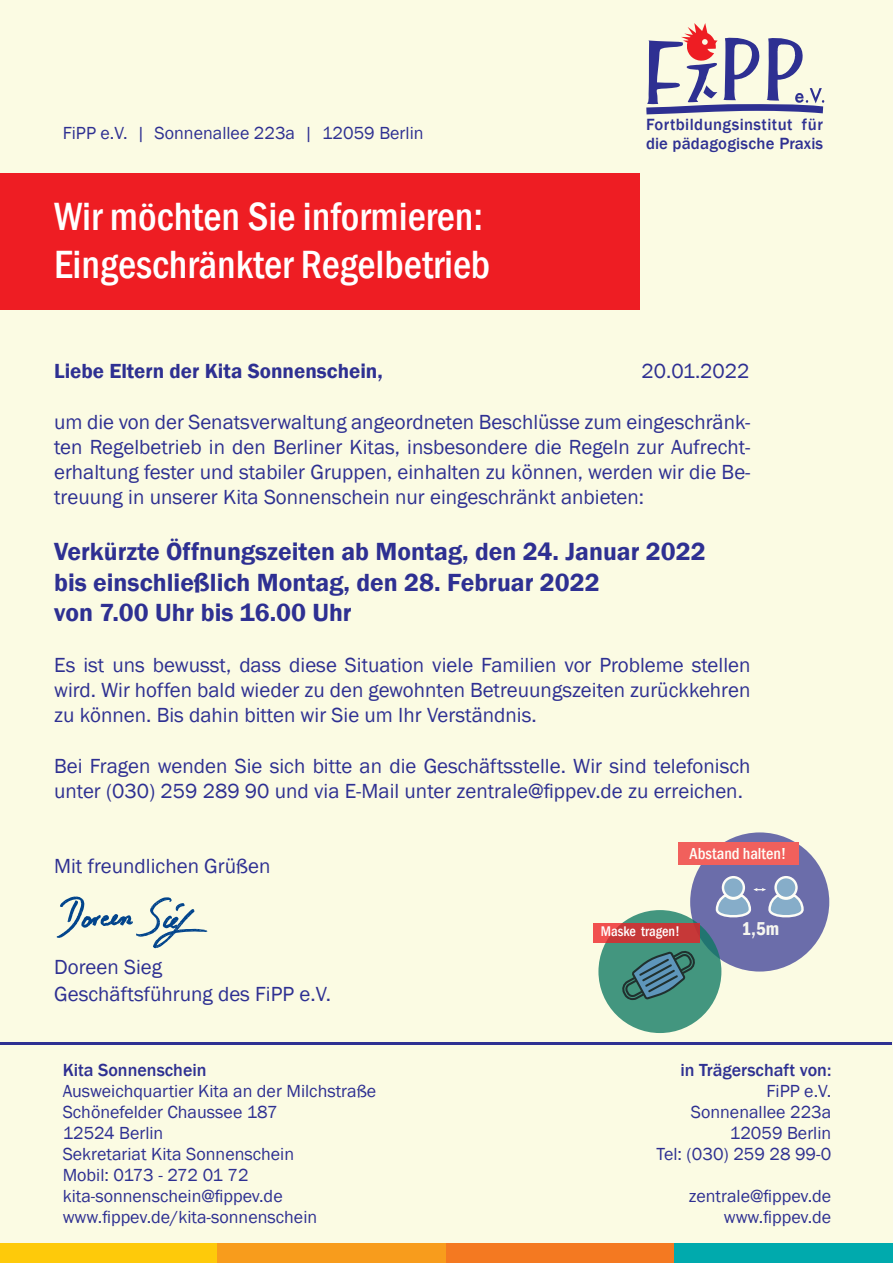
<style>
.page{position:relative;width:893px;height:1263px;background:#fbfbe3}
.page>*{position:absolute;margin:0;border:0;box-sizing:border-box;transform-origin:0 0}
.t1{font:500 condensed 40.5px/48.6px "Franklin Gothic";color:#fff}
.t2{font:600 25.5px/30.6px "Franklin Gothic";color:#2e3092}
.t3{font:21px/25.2px "Franklin Gothic";color:#2e3092;text-align:justify}
.t4{font:600 21px "Franklin Gothic";color:#2e3092}
.t5{font:600 condensed 19.2px "Franklin Gothic";color:#f4f5f5}
.t6{font:18px/21px "Franklin Gothic";color:#2e3092;text-align:right}
.t7{font:500 18px "Franklin Gothic";color:#2e3092}
.t8{font:500 16.65px/19px "Franklin Gothic";letter-spacing:.025em;color:#2e3092}
.t9{font:500 condensed 16.35px "Franklin Gothic";color:#fff}
.t10{font:500 condensed 14.4px "Franklin Gothic";color:#fff}
</style>
<div class="page">
<div style="left:0;top:174px;width:639px;height:136px;background:#ee1d23"></div>
<hr style="left:1px;top:1041px;width:891px;height:3px;background:#2e3092">
<svg style="left:646px;top:23px;width:179px;height:91px"></svg>
<div style="left:0;top:1244px;width:218px;height:19px;background:#feca0a"></div>
<div style="left:218px;top:1244px;width:228px;height:19px;background:#f89c1c"></div>
<div style="left:446px;top:1244px;width:228px;height:19px;background:#f47921"></div>
<div style="left:675px;top:1244px;width:218px;height:19px;background:#00aaad"></div>
<div style="left:690px;top:832px;width:139px;height:139px;background:#6b6daa;border-radius:50%"></div>
<div style="left:678px;top:842px;width:120px;height:23px;background:#f1605c"></div>
<svg style="left:723px;top:877px;width:21px;height:21px"></svg>
<div style="left:722px;top:876px;width:23px;height:23px;border:2px solid #fff;border-radius:50%"></div>
<svg style="left:776px;top:877px;width:20px;height:21px"></svg>
<div style="left:774px;top:876px;width:24px;height:23px;border:2px solid #fff;border-radius:50%"></div>
<svg style="left:715px;top:888px;width:89px;height:30px"></svg>
<svg style="left:57px;top:896px;width:151px;height:52px"></svg>
<div style="left:598px;top:910px;width:123px;height:123px;background:#43967f;border-radius:50%"></div>
<svg style="left:622px;top:951px;width:73px;height:49px"></svg>
<svg style="left:594px;top:923px;width:106px;height:20px;background:#cd3c3b"></svg>
<p class="t6" style="left:63px;top:123px;width:362px">FiPP e.V. | Sonnenallee 223a | 12059 Berlin</p>
<h1 class="t1" style="left:54px;top:191px;width:438px">Wir möchten Sie informieren:<br>Eingeschränkter Regelbetrieb</h1>
<p class="t8" style="left:646px;top:115px;width:178px">Fortbildungsinstitut für die pädagogische Praxis</p>
<p class="t4" style="left:54px;top:358px;width:330px">Liebe Eltern der Kita Sonnenschein,</p>
<p class="t3" style="left:641px;top:359px;width:110px">20.01.2022</p>
<p class="t3" style="left:54px;top:409px;width:698px">um die von der Senatsverwaltung angeordneten Beschlüsse zum eingeschränk&shy;ten Regelbetrieb in den Berliner Kitas, insbesondere die Regeln zur Aufrecht&shy;erhaltung fester und stabiler Gruppen, einhalten zu können, werden wir die Be&shy;treuung in unserer Kita Sonnenschein nur eingeschränkt anbieten:</p>
<p class="t2" style="left:54px;top:537px;width:653px">Verkürzte Öffnungszeiten ab Montag, den 24. Januar 2022 bis einschließlich Montag, den 28. Februar 2022<br>von 7.00 Uhr bis 16.00 Uhr</p>
<p class="t3" style="left:54px;top:652px;width:698px">Es ist uns bewusst, dass diese Situation viele Familien vor Probleme stellen wird. Wir hoffen bald wieder zu den gewohnten Betreuungszeiten zurückkehren zu können. Bis dahin bitten wir Sie um Ihr Verständnis.</p>
<p class="t3" style="left:54px;top:753px;width:698px">Bei Fragen wenden Sie sich bitte an die Geschäftsstelle. Wir sind telefonisch unter (030) 259 289 90 und via E-Mail unter zentrale@fippev.de zu erreichen.</p>
<p class="t3" style="left:54px;top:854px;width:218px">Mit freundlichen Grüßen</p>
<p class="t3" style="left:54px;top:954px;width:278px;line-height:27px">Doreen Sieg<br>Geschäftsführung des FiPP e.V.</p>
<p class="t7" style="left:63px;top:1058px;width:145px">Kita Sonnenschein</p>
<p class="t6" style="left:63px;top:1080px;width:315px;text-align:left">Ausweichquartier Kita an der Milchstraße<br>Schönefelder Chaussee 187<br>12524 Berlin<br>Sekretariat Kita Sonnenschein<br>Mobil: 0173 - 272 01 72 kita-sonnenschein@fippev.de www.fippev.de/kita-sonnenschein</p>
<p class="t9" style="left:689px;top:842px;width:99px">Abstand halten!</p>
<p class="t10" style="left:601px;top:922px;width:81px">Maske tragen!</p>
<p class="t5" style="left:741px;top:916px;width:39px">1,5m</p>
<p class="t7" style="left:680px;top:1058px;width:152px">in Trägerschaft von:</p>
<p class="t6" style="left:657px;top:1081px;width:176px">FiPP e.V.<br>Sonnenallee 223a<br>12059 Berlin<br>Tel: (030) 259 28 99-0</p>
<p class="t6" style="left:689px;top:1186px;width:144px">zentrale@fippev.de www.fippev.de</p>
</div>
